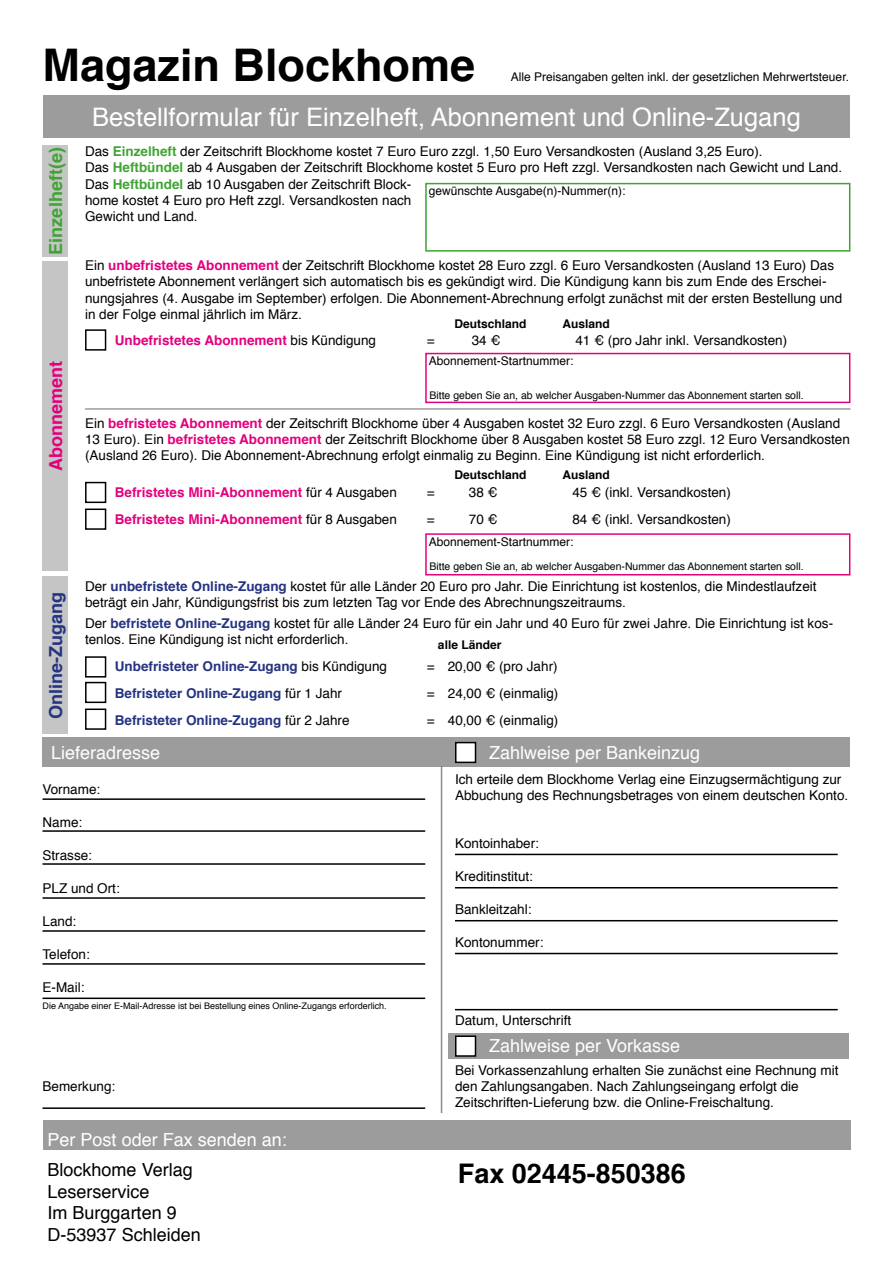
<style>
.page{position:relative;width:893px;height:1263px;background:#fff}
.page>*{position:absolute;margin:0;border:0;box-sizing:border-box;transform-origin:0 0}
.t1{font:700 45px "Helvetica";color:#000}
.t2{font:700 27px "Helvetica";color:#000}
.t3{font:25.5px "Helvetica";color:#fff}
.t4{font:18px "Helvetica";color:#fff}
.t5{font:18px "Helvetica";color:#000}
.t6{font:700 18px "Helvetica";color:#3fa433}
.t7{font:700 18px "Helvetica";color:#253482}
.t8{font:700 18px "Helvetica";color:#e4007d}
.t9{font:13.5px/16.2px "Helvetica";color:#000}
.t10{font:700 13.5px "Helvetica";color:#e4007d}
.t11{font:700 13.5px "Helvetica";color:#253482}
.t12{font:12px "Helvetica";color:#000}
.t13{font:700 12px "Helvetica";color:#000}
.t14{font:10.5px "Helvetica";color:#000}
.t15{font:9px "Helvetica";color:#000}
.s1{font-weight:700;color:#3fa433}
.s2{font-weight:700;color:#e4007d}
.s3{font-weight:400;color:#000}
.s4{font-weight:700;color:#253482}
</style>
<div class="page">
<div style="left:425px;top:183px;width:425px;height:69px;border:2px solid #3fa433"></div>
<div style="left:425px;top:533px;width:425px;height:42px;border:2px solid #e4007d"></div>
<div style="left:43px;top:95px;width:807px;height:43px;background:#9c9c9c"></div>
<div style="left:43px;top:737px;width:807px;height:29px;background:#9c9c9c"></div>
<div style="left:43px;top:145px;width:25px;height:112px;background:#c5c5c6"></div>
<div style="left:43px;top:261px;width:25px;height:309px;background:#c5c5c6"></div>
<div style="left:43px;top:577px;width:25px;height:157px;background:#c5c5c6"></div>
<div style="left:85px;top:656px;width:21px;height:21px;border:2px solid #000"></div>
<div style="left:85px;top:329px;width:21px;height:22px;border:2px solid #000"></div>
<div style="left:85px;top:682px;width:21px;height:21px;border:2px solid #000"></div>
<div style="left:85px;top:482px;width:21px;height:21px;border:2px solid #000"></div>
<div style="left:85px;top:708px;width:21px;height:22px;border:2px solid #000"></div>
<div style="left:85px;top:508px;width:21px;height:22px;border:2px solid #000"></div>
<div style="left:456px;top:743px;width:19px;height:19px;background:#fff"></div>
<div style="left:455px;top:742px;width:21px;height:21px;border:2px solid #000"></div>
<hr style="left:441px;top:766px;width:1px;height:347px;background:#1d191d">
<hr style="left:43px;top:798px;width:382px;height:2px;background:#000">
<hr style="left:43px;top:830px;width:382px;height:2px;background:#000">
<hr style="left:43px;top:863px;width:382px;height:2px;background:#000">
<hr style="left:43px;top:997px;width:382px;height:2px;background:#000">
<hr style="left:43px;top:963px;width:382px;height:2px;background:#000">
<hr style="left:43px;top:930px;width:382px;height:2px;background:#000">
<hr style="left:43px;top:1107px;width:382px;height:2px;background:#000">
<hr style="left:455px;top:1009px;width:383px;height:1px;background:#000">
<hr style="left:43px;top:897px;width:382px;height:2px;background:#000">
<hr style="left:455px;top:854px;width:383px;height:1px;background:#000">
<hr style="left:455px;top:953px;width:383px;height:1px;background:#000">
<hr style="left:455px;top:920px;width:383px;height:1px;background:#000">
<hr style="left:455px;top:887px;width:383px;height:1px;background:#000">
<div style="left:448px;top:1033px;width:401px;height:25px;background:#9c9c9c"></div>
<div style="left:456px;top:1036px;width:19px;height:20px;background:#fff"></div>
<div style="left:455px;top:1035px;width:21px;height:22px;border:2px solid #000"></div>
<div style="left:43px;top:1120px;width:808px;height:30px;background:#9c9c9c"></div>
<hr style="left:85px;top:408px;width:765px;height:2px;background:#9c9c9c">
<div style="left:425px;top:353px;width:425px;height:50px;border:2px solid #e4007d"></div>
<p class="t1" style="left:43px;top:29px;width:434px">Magazin Blockhome</p>
<p class="t3" style="left:92px;top:97px;width:710px">Bestellformular für Einzelheft, Abonnement und Online-Zugang</p>
<p class="t6" style="left:41px;top:254px;width:109px;rotate:-90deg">Einzelheft(e)</p>
<p class="t12" style="left:511px;top:68px;width:340px">Alle Preisangaben gelten inkl. der gesetzlichen Mehrwertsteuer.</p>
<p class="t9" style="left:85px;top:144px;width:679px">Das <span class="s1">Einzelheft</span> der Zeitschrift Blockhome kostet 7 Euro Euro zzgl. 1,50 Euro Versandkosten (Ausland 3,25 Euro).</p>
<p class="t9" style="left:85px;top:160px;width:759px">Das <span class="s1">Heftbündel</span> ab 4 Ausgaben der Zeitschrift Blockhome kostet 5 Euro pro Heft zzgl. Versandkosten nach Gewicht und Land.</p>
<p class="t9" style="left:85px;top:176px;width:328px;text-align:justify">Das <span class="s1">Heftbündel</span> ab 10 Ausgaben der Zeitschrift Block&shy;home kostet 4 Euro pro Heft zzgl. Versandkosten nach Gewicht und Land.</p>
<p class="t12" style="left:429px;top:182px;width:198px">gewünschte Ausgabe(n)-Nummer(n):</p>
<p class="t9" style="left:85px;top:258px;width:759px">Ein <span class="s2">unbefristetes Abonnement</span> der Zeitschrift Blockhome kostet 28 Euro zzgl. 6 Euro Versandkosten (Ausland 13 Euro) Das unbefristete Abonnement verlängert sich automatisch bis es gekündigt wird. Die Kündigung kann bis zum Ende des Erschei&shy;nungsjahres (4. Ausgabe im September) erfolgen. Die Abonnement-Abrechnung erfolgt zunächst mit der ersten Bestellung und in der Folge einmal jährlich im März.</p>
<p class="t13" style="left:454px;top:314px;width:74px">Deutschland</p>
<p class="t13" style="left:562px;top:314px;width:49px">Ausland</p>
<p class="t8" style="left:41px;top:471px;width:111px;rotate:-90deg">Abonnement</p>
<p class="t10" style="left:115px;top:329px;width:263px">Unbefristetes Abonnement <span class="s3">bis Kündigung</span></p>
<p class="t9" style="left:427px;top:333px;width:9px">=</p>
<p class="t9" style="left:472px;top:333px;width:30px">34 €</p>
<p class="t9" style="left:575px;top:333px;width:213px">41 € (pro Jahr inkl. Versandkosten)</p>
<p class="t12" style="left:429px;top:352px;width:146px">Abonnement-Startnummer:</p>
<p class="t14" style="left:429px;top:387px;width:376px">Bitte geben Sie an, ab welcher Ausgaben-Nummer das Abonnement starten soll.</p>
<p class="t9" style="left:85px;top:415px;width:766px">Ein <span class="s2">befristetes Abonnement</span> der Zeitschrift Blockhome über 4 Ausgaben kostet 32 Euro zzgl. 6 Euro Versandkosten (Ausland<br>13 Euro). Ein <span class="s2">befristetes Abonnement</span> der Zeitschrift Blockhome über 8 Ausgaben kostet 58 Euro zzgl. 12 Euro Versandkosten (Ausland 26 Euro). Die Abonnement-Abrechnung erfolgt einmalig zu Beginn. Eine Kündigung ist nicht erforderlich.</p>
<p class="t13" style="left:454px;top:465px;width:74px">Deutschland</p>
<p class="t13" style="left:562px;top:465px;width:49px">Ausland</p>
<p class="t10" style="left:115px;top:481px;width:284px">Befristetes Mini-Abonnement <span class="s3">für 4 Ausgaben</span></p>
<p class="t9" style="left:427px;top:485px;width:9px">=</p>
<p class="t9" style="left:469px;top:485px;width:30px">38 €</p>
<p class="t9" style="left:572px;top:485px;width:160px">45 € (inkl. Versandkosten)</p>
<p class="t10" style="left:115px;top:508px;width:284px">Befristetes Mini-Abonnement <span class="s3">für 8 Ausgaben</span></p>
<p class="t9" style="left:427px;top:512px;width:9px">=</p>
<p class="t9" style="left:469px;top:512px;width:30px">70 €</p>
<p class="t9" style="left:572px;top:512px;width:160px">84 € (inkl. Versandkosten)</p>
<p class="t12" style="left:429px;top:532px;width:146px">Abonnement-Startnummer:</p>
<p class="t14" style="left:429px;top:558px;width:376px">Bitte geben Sie an, ab welcher Ausgaben-Nummer das Abonnement starten soll.</p>
<p class="t9" style="left:85px;top:579px;width:733px">Der <span class="s4">unbefristete Online-Zugang</span> kostet für alle Länder 20 Euro pro Jahr. Die Einrichtung ist kostenlos, die Mindestlaufzeit beträgt ein Jahr, Kündigungsfrist bis zum letzten Tag vor Ende des Abrechnungszeitraums.</p>
<p class="t9" style="left:85px;top:615px;width:750px">Der <span class="s4">befristete Online-Zugang</span> kostet für alle Länder 24 Euro für ein Jahr und 40 Euro für zwei Jahre. Die Einrichtung ist kos&shy;tenlos. Eine Kündigung ist nicht erforderlich.</p>
<p class="t7" style="left:41px;top:719px;width:129px;rotate:-90deg">Online-Zugang</p>
<p class="t13" style="left:438px;top:635px;width:65px">alle Länder</p>
<p class="t11" style="left:115px;top:655px;width:274px">Unbefristeter Online-Zugang <span class="s3">bis Kündigung</span></p>
<p class="t9" style="left:427px;top:659px;width:132px">= 20,00 € (pro Jahr)</p>
<p class="t11" style="left:115px;top:682px;width:229px">Befristeter Online-Zugang <span class="s3">für 1 Jahr</span></p>
<p class="t9" style="left:427px;top:686px;width:133px">= 24,00 € (einmalig)</p>
<p class="t11" style="left:115px;top:709px;width:236px">Befristeter Online-Zugang <span class="s3">für 2 Jahre</span></p>
<p class="t9" style="left:427px;top:713px;width:133px">= 40,00 € (einmalig)</p>
<p class="t4" style="left:51px;top:738px;width:111px">Lieferadresse</p>
<p class="t4" style="left:489px;top:738px;width:213px">Zahlweise per Bankeinzug</p>
<p class="t9" style="left:43px;top:782px;width:59px">Vorname:</p>
<p class="t9" style="left:43px;top:815px;width:41px">Name:</p>
<p class="t9" style="left:43px;top:848px;width:51px">Strasse:</p>
<p class="t9" style="left:43px;top:881px;width:79px">PLZ und Ort:</p>
<p class="t9" style="left:43px;top:914px;width:35px">Land:</p>
<p class="t9" style="left:43px;top:947px;width:49px">Telefon:</p>
<p class="t9" style="left:43px;top:980px;width:43px">E-Mail:</p>
<p class="t9" style="left:455px;top:771px;width:395px">Ich erteile dem Blockhome Verlag eine Einzugsermächtigung zur<br>Abbuchung des Rechnungsbetrages von einem deutschen Konto.</p>
<p class="t9" style="left:455px;top:836px;width:86px">Kontoinhaber:</p>
<p class="t9" style="left:455px;top:869px;width:80px">Kreditinstitut:</p>
<p class="t9" style="left:455px;top:902px;width:78px">Bankleitzahl:</p>
<p class="t9" style="left:455px;top:935px;width:90px">Kontonummer:</p>
<p class="t15" style="left:43px;top:999px;width:346px">Die Angabe einer E-Mail-Adresse ist bei Bestellung eines Online-Zugangs erforderlich.</p>
<p class="t9" style="left:43px;top:1079px;width:74px">Bemerkung:</p>
<p class="t4" style="left:48px;top:1125px;width:241px">Per Post oder Fax senden an:</p>
<p class="t5" style="left:48px;top:1156px;width:147px">Blockhome Verlag</p>
<p class="t5" style="left:48px;top:1177px;width:104px">Leserservice</p>
<p class="t5" style="left:48px;top:1199px;width:131px">Im Burggarten 9</p>
<p class="t5" style="left:48px;top:1221px;width:155px">D-53937 Schleiden</p>
<p class="t9" style="left:455px;top:1013px;width:118px">Datum, Unterschrift</p>
<p class="t4" style="left:489px;top:1032px;width:193px">Zahlweise per Vorkasse</p>
<p class="t9" style="left:455px;top:1062px;width:385px">Bei Vorkassenzahlung erhalten Sie zunächst eine Rechnung mit</p>
<p class="t9" style="left:455px;top:1079px;width:345px">den Zahlungsangaben. Nach Zahlungseingang erfolgt die<br>Zeitschriften-Lieferung bzw. die Online-Freischaltung.</p>
<p class="t2" style="left:458px;top:1151px;width:230px">Fax 02445-850386</p>
</div>
